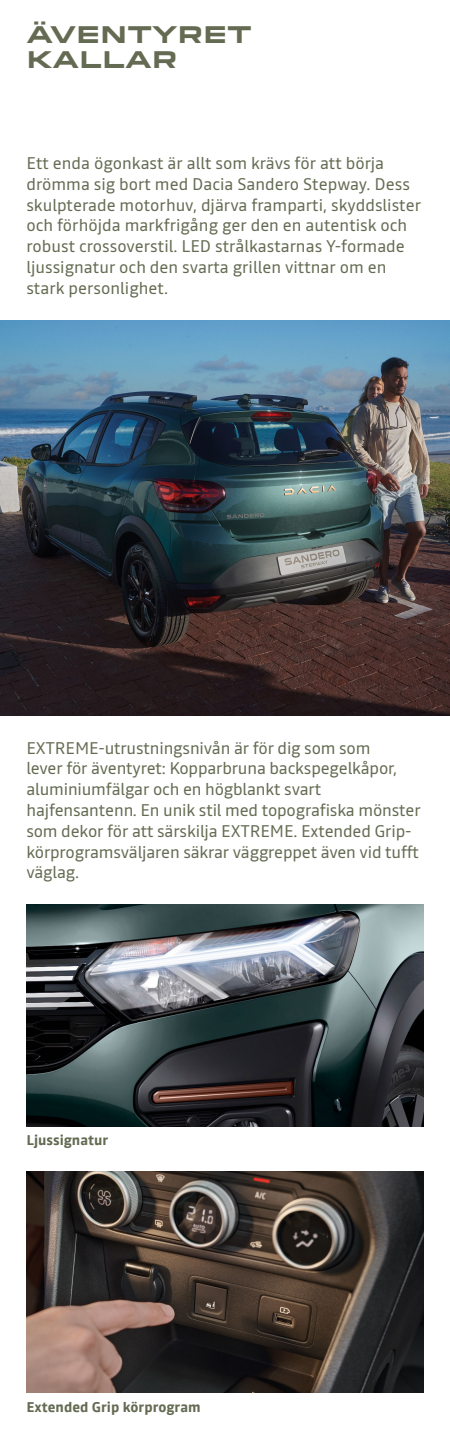
<style>
.page{position:relative;width:450px;height:1438px;background:#fff}
.page>*{position:absolute;margin:0;border:0;box-sizing:border-box;transform-origin:0 0}
.t1{font:700 22.4px/24.4px "Dacia Block Extended";color:#646b52}
.t2{font:16.8px/20.8px "Read";letter-spacing:-.01em;color:#646b52}
.t3{font:700 14px "Read";color:#646b52}
</style>
<div class="page">
<img style="left:0;top:320px;width:450px;height:395px">
<img style="left:26px;top:1171px;width:398px;height:221px">
<img style="left:26px;top:905px;width:397px;height:221px">
<h1 class="t1" style="left:26px;top:23px;width:227px">ÄVENTYRET<br>KALLAR</h1>
<p class="t2" style="left:26px;top:152px;width:396px">Ett enda ögonkast är allt som krävs för att börja drömma sig bort med Dacia Sandero Stepway. Dess skulpterade motorhuv, djärva framparti, skyddslister och förhöjda markfrigång ger den en autentisk och robust crossoverstil. LED strålkastarnas Y-formade ljussignatur och den svarta grillen vittnar om en stark personlighet.</p>
<p class="t2" style="left:26px;top:737px;width:396px">EXTREME-utrustningsnivån är för dig som som<br>lever för äventyret: Kopparbruna backspegelkåpor, aluminiumfälgar och en högblankt svart hajfensantenn. En unik stil med topografiska mönster som dekor för att särskilja EXTREME. Extended Grip&shy;körprogramsväljaren säkrar väggreppet även vid tufft väglag.</p>
<p class="t3" style="left:26px;top:1130px;width:83px">Ljussignatur</p>
<p class="t3" style="left:26px;top:1397px;width:176px">Extended Grip körprogram</p>
</div>
